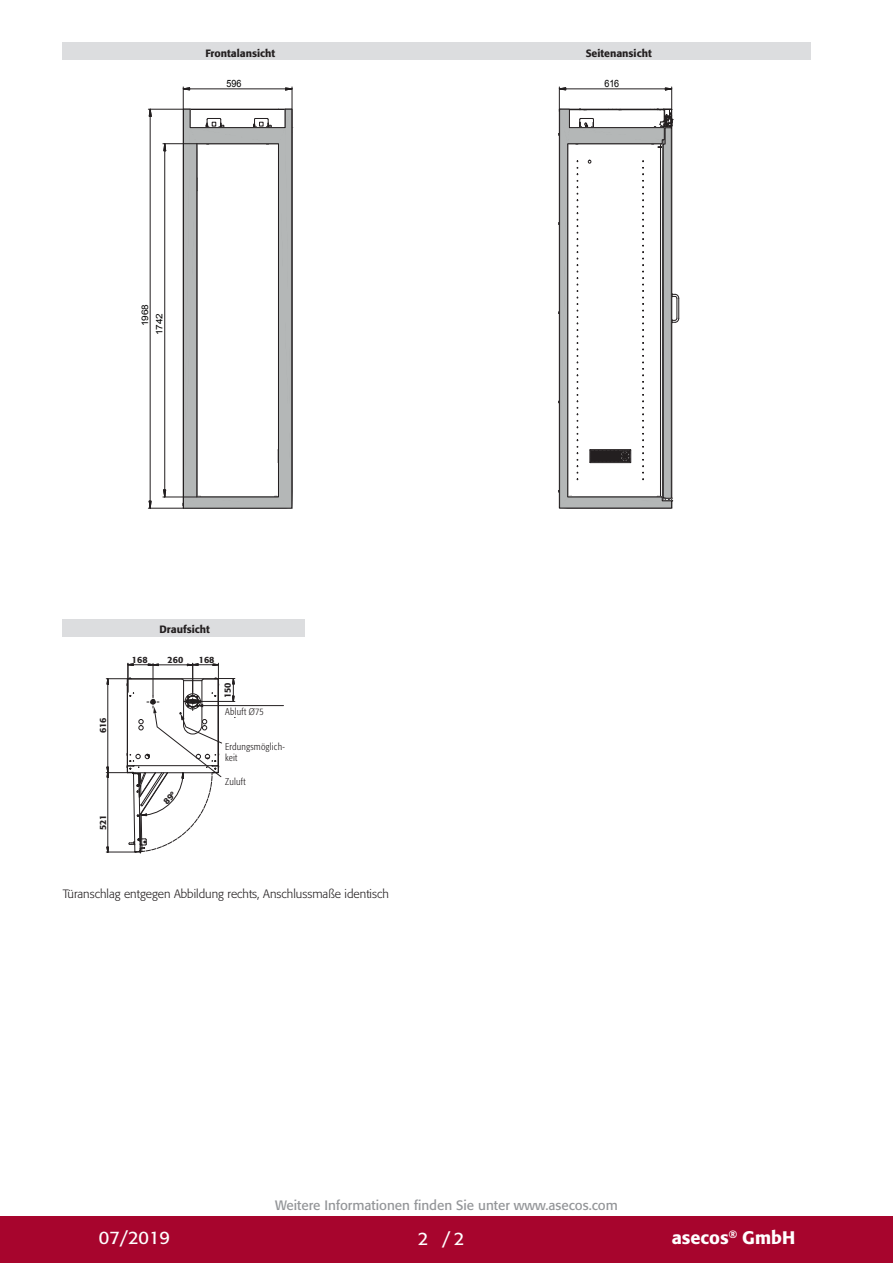
<style>
.page{position:relative;width:893px;height:1263px;background:#fff}
.page>*{position:absolute;margin:0;border:0;box-sizing:border-box;transform-origin:0 0}
.t1{font:500 18px "Formata Pro";color:#fff}
.t2{font:18px "Formata Pro";color:#fff}
.CB_AF_U4-Fachhaendle{font:13.5px "Formata Pro";color:#939598}
.CB_AF_Image-FT{font:300 12px "Formata Pro";color:#231f20}
.t3{font:500 10.5px "Formata Pro";color:#231f20}
.t4{font:10.05px "Arial";letter-spacing:-.005em;color:#000001;scale:.9 1}
.t5{font:300 condensed 9.75px/10.5px "Formata Pro";letter-spacing:.02em;color:#231f20}
.t6{font:500 9px "Formata Pro";color:#231f20}
.t7{font:9px/14.5px "Arial";letter-spacing:-.005em;color:#000001;scale:1.11 1}
</style>
<div class="page">
<div style="left:0;top:1216px;width:893px;height:47px;background:#a7052d"></div>
<div style="left:63px;top:43px;width:748px;height:17px;background:#dcdddf"></div>
<svg style="left:178px;top:87px;width:116px;height:422px"></svg>
<svg style="left:148px;top:108px;width:4px;height:20px"></svg>
<svg style="left:148px;top:500px;width:4px;height:8px"></svg>
<hr style="left:150px;top:116px;width:1px;height:385px;background:#231f20">
<hr style="left:148px;top:109px;width:35px;height:1px;background:#231f20">
<hr style="left:148px;top:508px;width:35px;height:1px;background:#231f20">
<svg style="left:163px;top:144px;width:3px;height:18px"></svg>
<svg style="left:163px;top:489px;width:4px;height:8px"></svg>
<hr style="left:164px;top:151px;width:1px;height:339px;background:#231f20">
<hr style="left:163px;top:497px;width:34px;height:1px;background:#231f20">
<hr style="left:163px;top:143px;width:34px;height:1px;background:#231f20">
<svg style="left:538px;top:42px;width:141px;height:467px"></svg>
<div style="left:63px;top:619px;width:242px;height:17px;background:#dcdddf"></div>
<hr style="left:202px;top:705px;width:81px;height:1px;background:#231f20">
<svg style="left:106px;top:663px;width:129px;height:191px"></svg>
<p class="t3" style="left:205px;top:46px;width:71px">Frontalansicht</p>
<p class="t3" style="left:586px;top:47px;width:68px">Seitenansicht</p>
<p class="t4" style="left:226px;top:77px;width:18px">596</p>
<p class="t7" style="left:138px;top:335px;width:29px;text-indent:9px;rotate:-90deg">1968<br>1742</p>
<p class="t6" style="left:97px;top:733px;width:17px;rotate:-90deg">616</p>
<p class="t6" style="left:97px;top:830px;width:17px;rotate:-90deg">521</p>
<p class="t3" style="left:159px;top:622px;width:52px">Draufsicht</p>
<p class="t6" style="left:132px;top:654px;width:17px">168</p>
<p class="t6" style="left:168px;top:654px;width:17px">260</p>
<p class="t6" style="left:199px;top:654px;width:17px">168</p>
<p class="t6" style="left:222px;top:698px;width:17px;rotate:-90deg">150</p>
<p class="t5" style="left:225px;top:706px;width:40px">Abluft Ø75</p>
<p class="t5" style="left:225px;top:742px;width:61px">Erdungsmöglich&shy;keit</p>
<p class="t5" style="left:225px;top:776px;width:22px">Zuluft</p>
<p class="CB_AF_Image-FT" style="left:63px;top:887px;width:328px">Türanschlag entgegen Abbildung rechts, Anschlussmaße identisch</p>
<p class="t4" style="left:604px;top:77px;width:18px">616</p>
<p class="CB_AF_U4-Fachhaendle" style="left:275px;top:1196px;width:344px">Weitere Informationen finden Sie unter www.asecos.com</p>
<p class="t2" style="left:99px;top:1225px;width:73px">07/2019</p>
<p class="t2" style="left:418px;top:1227px;width:12px">2</p>
<p class="t2" style="left:442px;top:1227px;width:23px">/2</p>
<h1 class="t1" style="left:672px;top:1225px;width:125px">asecos<sup>®</sup> GmbH</h1>
</div>
